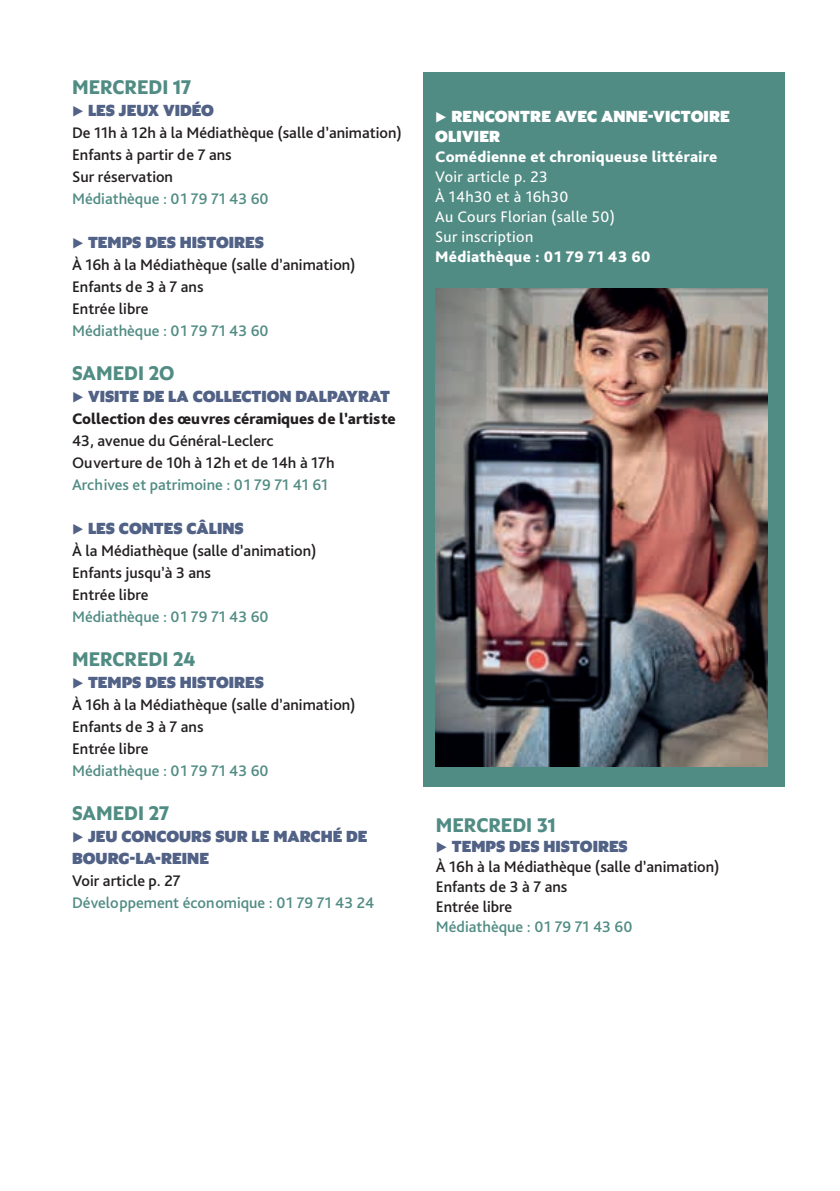
<style>
.page{position:relative;width:840px;height:1191px;background:#fff}
.page>*{position:absolute;margin:0;border:0;box-sizing:border-box;transform-origin:0 0}
.COURANT_sans_lettrin{font:700 20px "Altis";color:#518c84}
.COURANT_sans_lettrin-2{font:500 16px "Bliss Pro";color:#231f20}
.COURANT_sans_lettrin-3{font:500 16px "Bliss Pro";color:#518c84}
.COURANT_sans_lettrin-4{font:800 16px/22px "Altis";color:#516286}
.COURANT_sans_lettrin-5{font:16px "Bliss Pro";letter-spacing:.02em;color:#fff}
.COURANT_sans_lettrin-6{font:800 16px "Bliss Pro";letter-spacing:.02em;color:#fff}
.COURANT_sans_lettrin-7{font:800 16px "Bliss Pro";color:#231f20}
.COURANT_sans_lettrin-8{font:800 16px/20px "Altis";letter-spacing:.01em;color:#fff}
</style>
<div class="page">
<div style="left:422px;top:72px;width:362px;height:715px;background:#518c84"></div>
<img style="left:435px;top:288px;width:332px;height:479px">
<p class="COURANT_sans_lettrin" style="left:72px;top:72px;width:120px">MERCREDI 17</p>
<p class="COURANT_sans_lettrin-4" style="left:72px;top:98px;width:143px">⊲ LES JEUX VIDÉO</p>
<p class="COURANT_sans_lettrin-2" style="left:72px;top:123px;width:331px">De 11h à 12h à la Médiathèque (salle d’animation)</p>
<p class="COURANT_sans_lettrin-2" style="left:72px;top:145px;width:161px">Enfants à partir de 7 ans</p>
<p class="COURANT_sans_lettrin-2" style="left:72px;top:167px;width:102px">Sur réservation</p>
<p class="COURANT_sans_lettrin-3" style="left:72px;top:189px;width:198px">Médiathèque : 01 79 71 43 60</p>
<p class="COURANT_sans_lettrin-4" style="left:72px;top:230px;width:193px">⊲ TEMPS DES HISTOIRES</p>
<p class="COURANT_sans_lettrin-2" style="left:72px;top:255px;width:285px">À 16h à la Médiathèque (salle d’animation)</p>
<p class="COURANT_sans_lettrin-2" style="left:72px;top:277px;width:133px">Enfants de 3 à 7 ans</p>
<p class="COURANT_sans_lettrin-2" style="left:72px;top:299px;width:78px">Entrée libre</p>
<p class="COURANT_sans_lettrin-3" style="left:72px;top:321px;width:198px">Médiathèque : 01 79 71 43 60</p>
<p class="COURANT_sans_lettrin" style="left:72px;top:358px;width:104px">SAMEDI 20</p>
<p class="COURANT_sans_lettrin-4" style="left:72px;top:384px;width:319px">⊲ VISITE DE LA COLLECTION DALPAYRAT</p>
<p class="COURANT_sans_lettrin-7" style="left:72px;top:409px;width:325px">Collection des œuvres céramiques de l’artiste</p>
<p class="COURANT_sans_lettrin-2" style="left:72px;top:431px;width:203px">43, avenue du Général-Leclerc</p>
<p class="COURANT_sans_lettrin-2" style="left:72px;top:453px;width:264px">Ouverture de 10h à 12h et de 14h à 17h</p>
<p class="COURANT_sans_lettrin-3" style="left:72px;top:475px;width:257px">Archives et patrimoine : 01 79 71 41 61</p>
<p class="COURANT_sans_lettrin-4" style="left:72px;top:516px;width:173px">⊲ LES CONTES CÂLINS</p>
<p class="COURANT_sans_lettrin-2" style="left:72px;top:541px;width:246px">À la Médiathèque (salle d’animation)</p>
<p class="COURANT_sans_lettrin-2" style="left:72px;top:563px;width:140px">Enfants jusqu’à 3 ans</p>
<p class="COURANT_sans_lettrin-2" style="left:72px;top:585px;width:78px">Entrée libre</p>
<p class="COURANT_sans_lettrin-3" style="left:72px;top:607px;width:198px">Médiathèque : 01 79 71 43 60</p>
<p class="COURANT_sans_lettrin" style="left:72px;top:644px;width:125px">MERCREDI 24</p>
<p class="COURANT_sans_lettrin-4" style="left:72px;top:670px;width:193px">⊲ TEMPS DES HISTOIRES</p>
<p class="COURANT_sans_lettrin-2" style="left:72px;top:695px;width:285px">À 16h à la Médiathèque (salle d’animation)</p>
<p class="COURANT_sans_lettrin-2" style="left:72px;top:717px;width:133px">Enfants de 3 à 7 ans</p>
<p class="COURANT_sans_lettrin-2" style="left:72px;top:739px;width:78px">Entrée libre</p>
<p class="COURANT_sans_lettrin-3" style="left:72px;top:761px;width:198px">Médiathèque : 01 79 71 43 60</p>
<p class="COURANT_sans_lettrin" style="left:72px;top:798px;width:98px">SAMEDI 27</p>
<p class="COURANT_sans_lettrin-4" style="left:72px;top:824px;width:297px">⊲ JEU CONCOURS SUR LE MARCHÉ DE<br>BOURG-LA-REINE</p>
<p class="COURANT_sans_lettrin-2" style="left:72px;top:871px;width:110px">Voir article p. 27</p>
<p class="COURANT_sans_lettrin-3" style="left:72px;top:893px;width:303px">Développement économique : 01 79 71 43 24</p>
<p class="COURANT_sans_lettrin-8" style="left:435px;top:105px;width:296px">⊲ RENCONTRE AVEC ANNE-VICTOIRE<br>OLIVIER</p>
<p class="COURANT_sans_lettrin-6" style="left:435px;top:147px;width:284px">Comédienne et chroniqueuse littéraire</p>
<p class="COURANT_sans_lettrin-5" style="left:435px;top:167px;width:114px">Voir article p. 23</p>
<p class="COURANT_sans_lettrin-5" style="left:435px;top:187px;width:135px">À 14h30 et à 16h30</p>
<p class="COURANT_sans_lettrin-5" style="left:435px;top:207px;width:181px">Au Cours Florian (salle 50)</p>
<p class="COURANT_sans_lettrin-5" style="left:435px;top:227px;width:100px">Sur inscription</p>
<p class="COURANT_sans_lettrin-6" style="left:435px;top:247px;width:217px">Médiathèque : 01 79 71 43 60</p>
<p class="COURANT_sans_lettrin" style="left:435px;top:810px;width:121px">MERCREDI 31</p>
<p class="COURANT_sans_lettrin-4" style="left:435px;top:834px;width:193px">⊲ TEMPS DES HISTOIRES</p>
<p class="COURANT_sans_lettrin-2" style="left:435px;top:857px;width:285px">À 16h à la Médiathèque (salle d’animation)</p>
<p class="COURANT_sans_lettrin-2" style="left:435px;top:877px;width:133px">Enfants de 3 à 7 ans</p>
<p class="COURANT_sans_lettrin-2" style="left:435px;top:897px;width:78px">Entrée libre</p>
<p class="COURANT_sans_lettrin-3" style="left:435px;top:917px;width:198px">Médiathèque : 01 79 71 43 60</p>
</div>
